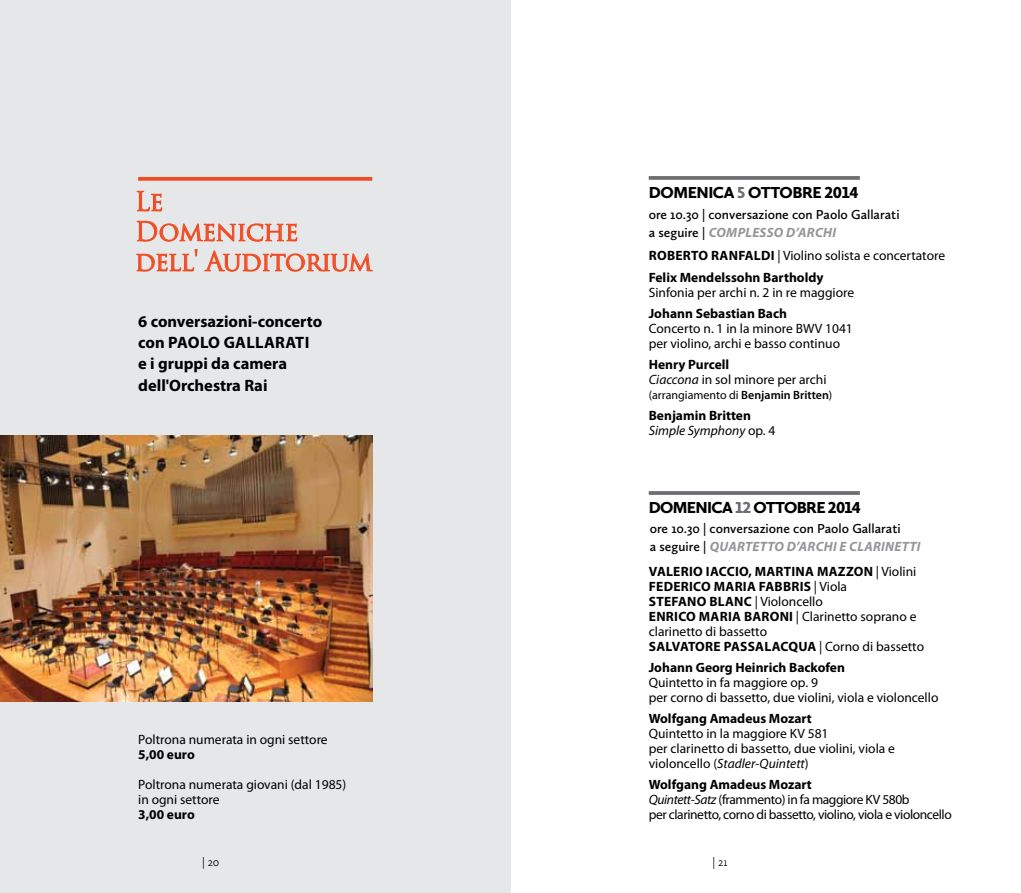
<style>
.page{position:relative;width:1021px;height:893px;background:#fff}
.page>*{position:absolute;margin:0;border:0;box-sizing:border-box;transform-origin:0 0}
.t1{font:25.95px/30px "Trajan Pro 3";letter-spacing:-.035em;color:#f04c23}
.t2{font:700 16.5px/21.3px "Myriad Pro";color:#000}
.t3{font:900 16.5px "Calluna Sans";letter-spacing:-.04em;color:#000}
.t4{font:13.5px/15px "Myriad Pro";color:#000}
.t5{font:700 13.5px/15px "Myriad Pro";letter-spacing:.02em;color:#000}
.t6{font:13.5px/15px "Myriad Pro";letter-spacing:-.03em;color:#000}
.t7{font:700 13.5px/21px "Myriad Pro";color:#000}
.t8{font:600 13.5px "Calluna Sans";color:#000}
.t9{font:italic 700 13.5px "Myriad Pro";letter-spacing:.02em;color:#939598}
.t10{font:12px "Myriad Pro";color:#000}
.t11{font:300 12px "Calluna Sans";color:#000}
.s1{color:#6d6e71}
.s2{font-family:"Calluna Sans";font-weight:600;font-style:normal;color:#000}
.s3{font-weight:400}
.s4{font-weight:700}
.s5{font-style:italic}
.s6{font-weight:600}
.s7{font-weight:400;font-style:italic}
</style>
<div class="page">
<div style="left:0;top:0;width:510px;height:893px;background:#e6e7e8"></div>
<svg style="left:136px;top:191px;width:26px;height:21px"></svg>
<svg style="left:136px;top:220px;width:237px;height:52px"></svg>
<img style="left:0;top:436px;width:372px;height:266px">
<svg style="left:648px;top:176px;width:211px;height:4px"></svg>
<svg style="left:648px;top:491px;width:211px;height:4px"></svg>
<svg style="left:138px;top:177px;width:234px;height:4px"></svg>
<h1 class="t1" style="left:135px;top:187px;width:239px">Le<br>Domeniche<br>dell' Auditorium</h1>
<p class="t2" style="left:138px;top:310px;width:186px">6 conversazioni-concerto con Paolo Gallarati<br>e i gruppi da camera dell'Orchestra Rai</p>
<p class="t4" style="left:138px;top:731px;width:191px">Poltrona numerata in ogni settore</p>
<p class="t5" style="left:138px;top:746px;width:58px">5,00 euro</p>
<p class="t4" style="left:138px;top:776px;width:209px">Poltrona numerata giovani (dal 1985) in ogni settore</p>
<p class="t5" style="left:138px;top:806px;width:58px">3,00 euro</p>
<p class="t11" style="left:202px;top:854px;width:19px">| 20</p>
<p class="t3" style="left:649px;top:182px;width:211px">DOMENICA <span class="s1">5</span> OTTOBRE 2014</p>
<p class="t8" style="left:648px;top:206px;width:252px">ore 10.30 | conversazione con Paolo Gallarati</p>
<p class="t9" style="left:648px;top:223px;width:189px"><span class="s2">a seguire |</span> COMPLESSO D’ARCHI</p>
<p class="t7" style="left:648px;top:245px;width:298px">Roberto Ranfaldi <span class="s3">| Violino solista e concertatore<br></span>Felix Mendelssohn Bartholdy</p>
<p class="t4" style="left:648px;top:284px;width:207px">Sinfonia per archi n. 2 in re maggiore</p>
<p class="t5" style="left:648px;top:305px;width:140px">Johann Sebastian Bach</p>
<p class="t4" style="left:648px;top:320px;width:206px">Concerto n. 1 in la minore BWV 1041 per violino, archi e basso continuo</p>
<p class="t4" style="left:648px;top:356px;width:179px"><span class="s4">Henry Purcell<br></span><span class="s5">Ciaccona</span> in sol minore per archi</p>
<p class="t10" style="left:648px;top:387px;width:185px">(arrangiamento di <span class="s6">Benjamin Britten</span>)</p>
<p class="t5" style="left:648px;top:407px;width:128px">Benjamin Britten<br><span class="s7">Simple Symphony</span> <span class="s3">op. 4</span></p>
<p class="t3" style="left:649px;top:497px;width:214px">DOMENICA <span class="s1">12</span> OTTOBRE 2014</p>
<p class="t8" style="left:649px;top:521px;width:252px">ore 10.30 | conversazione con Paolo Gallarati</p>
<p class="t9" style="left:649px;top:538px;width:272px"><span class="s2">a seguire |</span> QUARTETTO D’ARCHI E CLARINETTI</p>
<p class="t5" style="left:648px;top:563px;width:277px">Valerio Iaccio, Martina Mazzon <span class="s3">| Violini </span>Federico Maria Fabbris <span class="s3">| Viola<br></span>Stefano Blanc <span class="s3">| Violoncello<br></span>Enrico Maria Baroni <span class="s3">| Clarinetto soprano e clarinetto di bassetto<br></span>Salvatore Passalacqua <span class="s3">| Corno di bassetto</span></p>
<p class="t7" style="left:648px;top:656px;width:198px">Johann Georg Heinrich Backofen</p>
<p class="t4" style="left:648px;top:674px;width:291px">Quintetto in fa maggiore op. 9<br>per corno di bassetto, due violini, viola e violoncello</p>
<p class="t5" style="left:648px;top:710px;width:165px">Wolfgang Amadeus Mozart</p>
<p class="t4" style="left:648px;top:725px;width:248px">Quintetto in la maggiore KV 581<br>per clarinetto di bassetto, due violini, viola e violoncello (<span class="s5">Stadler-Quintett</span>)</p>
<p class="t6" style="left:648px;top:776px;width:304px"><span class="s4">Wolfgang Amadeus Mozart<br></span><span class="s5">Quintett-Satz</span> (frammento) in fa maggiore KV 580b<br>per clarinetto, corno di bassetto, violino, viola e violoncello</p>
<p class="t11" style="left:712px;top:854px;width:16px">| 21</p>
</div>
